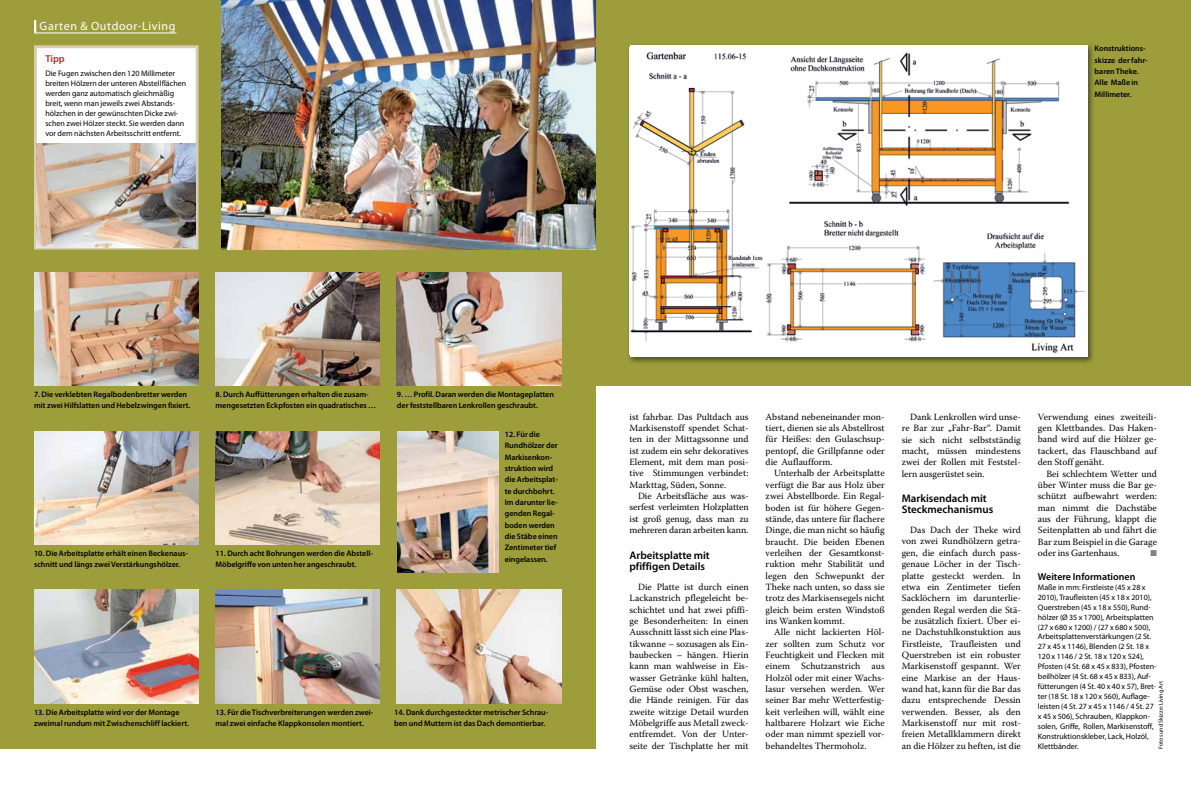
<style>
.page{position:relative;width:1191px;height:794px;background:#fff}
.page>*{position:absolute;margin:0;border:0;box-sizing:border-box;transform-origin:0 0}
.t1{font:12px "Myriad Pro";letter-spacing:.05em;color:#fff}
.t2{font:600 11px/11.3px "Myriad Pro";color:#000}
.t3{font:600 10px "Myriad Pro";color:#000}
.t4{font:600 10px "Myriad Pro";color:#b8292f}
.t5{font:9.5px/11.3px "Warnock Pro";color:#000;text-align:justify}
.t6{font:8.5px "Zapf Dingbats Std";color:#808285}
.t7{font:600 8px/11.3px "Myriad Pro";color:#000}
.t8{font:8px/9.9px "Myriad Pro";color:#000}
.t9{font:6px "Myriad Pro";color:#000}
</style>
<div class="page">
<div style="left:0;top:0;width:595px;height:748px;background:#9d9e3b"></div>
<div style="left:595px;top:0;width:596px;height:386px;background:#9d9e3b"></div>
<div style="left:34px;top:45px;width:164px;height:204px;background:#fff;border:3px solid #d9ceb4"></div>
<img style="left:37px;top:144px;width:159px;height:103px">
<div style="left:626px;top:42px;width:469px;height:323px;background:#000;opacity:.5"></div>
<img style="left:629px;top:47px;width:458px;height:308px">
<img style="left:221px;top:0;width:374px;height:249px">
<img style="left:34px;top:272px;width:164px;height:114px">
<img style="left:34px;top:431px;width:164px;height:113px">
<img style="left:215px;top:431px;width:165px;height:113px">
<img style="left:215px;top:590px;width:165px;height:113px">
<img style="left:215px;top:272px;width:165px;height:114px">
<img style="left:397px;top:431px;width:102px;height:141px">
<img style="left:397px;top:590px;width:164px;height:113px">
<img style="left:397px;top:272px;width:164px;height:114px">
<img style="left:34px;top:590px;width:164px;height:113px">
<hr style="left:34px;top:33px;width:142px;height:1px;background:#fff">
<svg style="left:34px;top:20px;width:2px;height:13px"></svg>
<p class="t1" style="left:40px;top:18px;width:137px">Garten &amp; Outdoor-Living</p>
<p class="t4" style="left:45px;top:52px;width:21px">Tipp</p>
<p class="t8" style="left:45px;top:69px;width:142px">Die Fugen zwischen den 120 Millimeter breiten Hölzern der unteren Abstellflächen werden ganz automatisch gleichmäßig breit, wenn man jeweils zwei Abstands&shy;hölzchen in der gewünschten Dicke zwi&shy;schen zwei Hölzer steckt. Sie werden dann vor dem nächsten Arbeitsschritt entfernt.</p>
<p class="t7" style="left:1094px;top:43px;width:55px">Konstruktions&shy;skizze der fahr&shy;baren Theke.<br>Alle Maße in<br>Millimeter.</p>
<p class="t7" style="left:34px;top:388px;width:158px">7. Die verklebten Regalbodenbretter werden mit zwei Hilfslatten und Hebelzwingen fixiert.</p>
<p class="t7" style="left:215px;top:388px;width:162px">8. Durch Auffütterungen erhalten die zusam&shy;mengesetzten Eckpfosten ein quadratisches …</p>
<p class="t7" style="left:397px;top:388px;width:158px">9. … Profil. Daran werden die Montageplatten der feststellbaren Lenkrollen geschraubt.</p>
<p class="t7" style="left:34px;top:547px;width:156px">10. Die Arbeitsplatte erhält einen Beckenaus&shy;schnitt und längs zwei Verstärkungshölzer.</p>
<p class="t7" style="left:215px;top:547px;width:159px">11. Durch acht Bohrungen werden die Abstell-<br>Möbelgriffe von unten her angeschraubt.</p>
<p class="t7" style="left:505px;top:428px;width:55px">12. Für die<br>Rundhölzer der<br>Markisenkon&shy;struktion wird die Arbeitsplat&shy;te durchbohrt.<br>Im darunter lie&shy;genden Regal&shy;boden werden die Stäbe einen<br>Zentimeter tief eingelassen.</p>
<p class="t7" style="left:34px;top:706px;width:157px">13. Die Arbeitsplatte wird vor der Montage zweimal rundum mit Zwischenschliff lackiert.</p>
<p class="t7" style="left:215px;top:706px;width:159px">13. Für die Tischverbreiterungen werden zwei&shy;mal zwei einfache Klappkonsolen montiert.</p>
<p class="t7" style="left:394px;top:706px;width:156px">14. Dank durchgesteckter metrischer Schrau&shy;ben und Muttern ist das Dach demontierbar.</p>
<p class="t5" style="left:629px;top:411px;width:121px">ist fahrbar. Das Pultdach aus Markisenstoff spendet Schat&shy;ten in der Mittagssonne und ist zudem ein sehr dekoratives Element, mit dem man posi&shy;tive Stimmungen verbindet:<br>Markttag, Süden, Sonne.</p>
<p class="t5" style="left:629px;top:490px;width:121px;text-indent:9px">Die Arbeitsfläche aus was&shy;serfest verleimten Holzplatten ist groß genug, dass man zu mehreren daran arbeiten kann.</p>
<p class="t2" style="left:629px;top:549px;width:82px">Arbeitsplatte mit pfiffigen Details</p>
<p class="t5" style="left:629px;top:581px;width:121px;text-indent:9px">Die Platte ist durch einen Lackanstrich pflegeleicht be&shy;schichtet und hat zwei pfiffi&shy;ge Besonderheiten: In einen Ausschnitt lässt sich eine Plas&shy;tikwanne – sozusagen als Ein&shy;baubecken – hängen. Hierin kann man wahlweise in Eis&shy;wasser Getränke kühl halten, Gemüse oder Obst waschen, die Hände reinigen. Für das zweite witzige Detail wurden Möbelgriffe aus Metall zweck&shy;entfremdet. Von der Unter&shy;seite der Tischplatte her mit</p>
<p class="t5" style="left:765px;top:411px;width:121px">Abstand nebeneinander mon&shy;tiert, dienen sie als Abstellrost für Heißes: den Gulaschsup&shy;pentopf, die Grillpfanne oder die Auflaufform.</p>
<p class="t5" style="left:765px;top:467px;width:121px;text-indent:9px">Unterhalb der Arbeitsplatte verfügt die Bar aus Holz über zwei Abstellborde. Ein Regal&shy;boden ist für höhere Gegen&shy;stände, das untere für flachere Dinge, die man nicht so häufig braucht. Die beiden Ebenen verleihen der Gesamtkonst&shy;ruktion mehr Stabilität und legen den Schwepunkt der Theke nach unten, so dass sie trotz des Markisensegels nicht gleich beim ersten Windstoß ins Wanken kommt.</p>
<p class="t5" style="left:765px;top:626px;width:121px;text-indent:9px">Alle nicht lackierten Höl&shy;zer sollten zum Schutz vor Feuchtigkeit und Flecken mit einem Schutzanstrich aus Holzöl oder mit einer Wachs&shy;lasur versehen werden. Wer seiner Bar mehr Wetterfestig&shy;keit verleihen will, wählt eine haltbarere Holzart wie Eiche oder man nimmt speziell vor&shy;behandeltes Thermoholz.</p>
<p class="t5" style="left:901px;top:411px;width:121px;text-indent:9px">Dank Lenkrollen wird unse&shy;re Bar zur „Fahr-Bar“. Damit sie sich nicht selbstständig macht, müssen mindestens zwei der Rollen mit Feststel&shy;lern ausgerüstet sein.</p>
<p class="t2" style="left:901px;top:492px;width:93px">Markisendach mit<br>Steckmechanismus</p>
<p class="t5" style="left:901px;top:524px;width:121px;text-indent:9px">Das Dach der Theke wird von zwei Rundhölzern getra&shy;gen, die einfach durch pass&shy;genaue Löcher in der Tisch&shy;platte gesteckt werden. In etwa ein Zentimeter tiefen Sacklöchern im darunterlie&shy;genden Regal werden die Stä&shy;be zusätzlich fixiert. Über ei&shy;ne Dachstuhlkonstuktion aus Firstleiste, Traufleisten und Querstreben ist ein robuster Markisenstoff gespannt. Wer eine Markise an der Haus&shy;wand hat, kann für die Bar das dazu entsprechende Dessin verwenden. Besser, als den Markisenstoff nur mit rost&shy;freien Metallklammern direkt an die Hölzer zu heften, ist die</p>
<p class="t5" style="left:1037px;top:411px;width:121px">Verwendung eines zweiteili&shy;gen Klettbandes. Das Haken&shy;band wird auf die Hölzer ge&shy;tackert, das Flauschband auf den Stoff genäht.</p>
<p class="t5" style="left:1037px;top:467px;width:121px;text-indent:9px">Bei schlechtem Wetter und über Winter muss die Bar ge&shy;schützt aufbewahrt werden: man nimmt die Dachstäbe aus der Führung, klappt die Seitenplatten ab und fährt die Bar zum Beispiel in die Garage oder ins Gartenhaus.</p>
<p class="t6" style="left:1150px;top:549px;width:8px">■</p>
<p class="t3" style="left:1037px;top:570px;width:99px">Weitere Informationen</p>
<p class="t8" style="left:1037px;top:582px;width:120px">Maße in mm: Firstleiste (45 x 28 x 2010), Traufleisten (45 x 18 x 2010), Querstreben (45 x 18 x 550), Rund&shy;hölzer (Ø 35 x 1700), Arbeitsplatten (27 x 680 x 1200) / (27 x 680 x 500), Arbeitsplattenverstärkungen (2 St.<br>27 x 45 x 1146), Blenden (2 St. 18 x 120 x 1146 / 2 St. 18 x 120 x 524), Pfosten (4 St. 68 x 45 x 833), Pfosten&shy;beilhölzer (4 St. 68 x 45 x 833), Auf&shy;fütterungen (4 St. 40 x 40 x 57), Bret&shy;ter (18 St. 18 x 120 x 560), Auflage&shy;leisten (4 St. 27 x 45 x 1146 / 4 St. 27 x 45 x 506), Schrauben, Klappkon&shy;solen, Griffe, Rollen, Markisenstoff, Konstruktionskleber, Lack, Holzöl, Klettbänder.</p>
<p class="t9" style="left:1157px;top:748px;width:69px;rotate:-90deg">Fotos und Skizze: Living Art</p>
</div>
